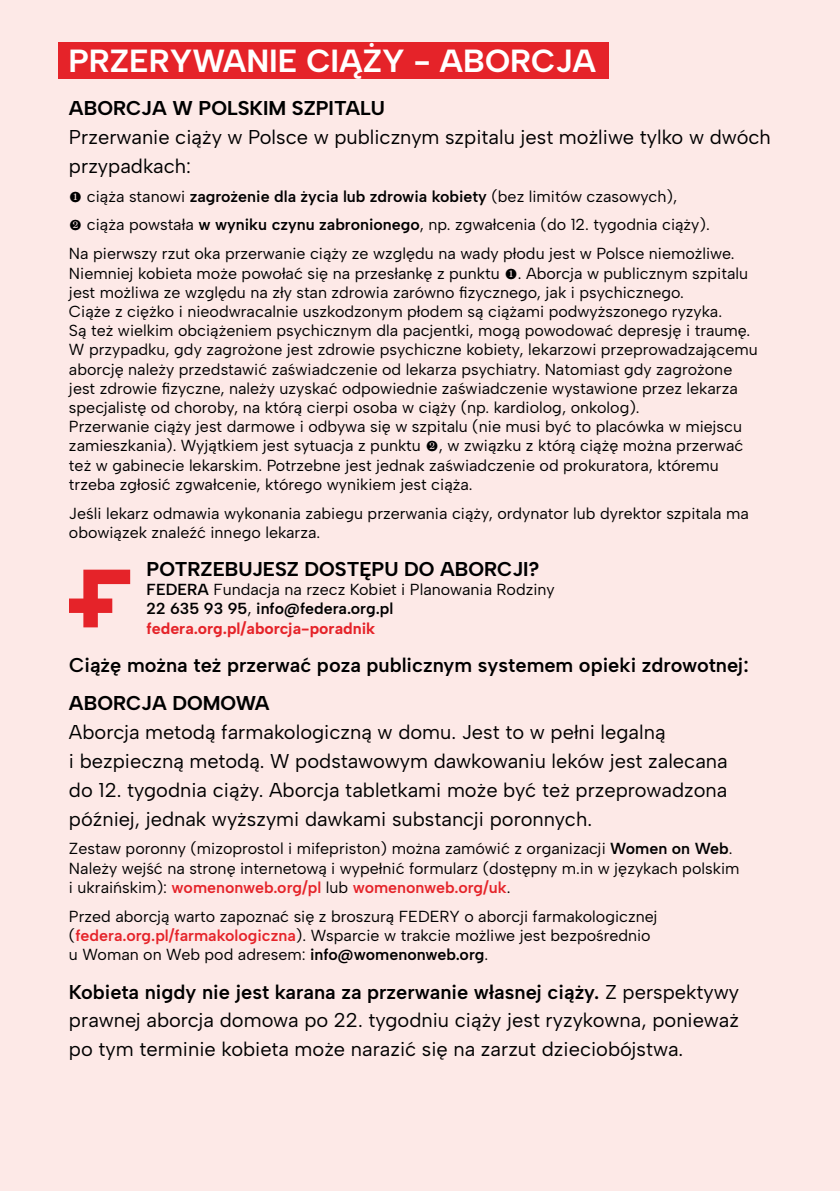
<style>
.page{position:relative;width:840px;height:1191px;background:#fff}
.page>*{position:absolute;margin:0;border:0;box-sizing:border-box;transform-origin:0 0}
.t1{font:700 32px "Albert Sans";color:#fff}
.t2{font:20px/28.8px "Albert Sans";color:#000}
.t3{font:700 20px "Albert Sans";color:#000}
.t4{font:600 20px "Albert Sans";color:#000}
.t5{font:16px/19.2px "Albert Sans";color:#000}
.s1{font-family:"Silva Text";font-weight:500}
.s2{font-weight:600}
.s3{font-weight:700;color:#e52329}
.s4{font-weight:600;color:#e52329}
</style>
<div class="page">
<div style="left:0;top:0;width:839px;height:1191px;background:#fde9e7"></div>
<div style="left:58px;top:42px;width:550px;height:36px;background:#e52329"></div>
<svg style="left:69px;top:569px;width:61px;height:58px"></svg>
<h1 class="t1" style="left:68px;top:41px;width:529px">PRZERYWANIE CIĄŻY - ABORCJA</h1>
<p class="t3" style="left:69px;top:96px;width:317px">ABORCJA W POLSKIM SZPITALU</p>
<p class="t2" style="left:69px;top:123px;width:703px">Przerwanie ciąży w Polsce w publicznym szpitalu jest możliwe tylko w dwóch przypadkach:</p>
<p class="t5" style="left:69px;top:182px;width:666px;line-height:28.8px"><span class="s1">❶</span> ciąża stanowi <span class="s2">zagrożenie dla życia lub zdrowia kobiety</span> (bez limitów czasowych),<br><span class="s1">❷</span> ciąża powstała <span class="s2">w wyniku czynu zabronionego</span>, np. zgwałcenia (do 12. tygodnia ciąży).<br>Na pierwszy rzut oka przerwanie ciąży ze względu na wady płodu jest w Polsce niemożliwe.</p>
<p class="t5" style="left:69px;top:263px;width:689px">Niemniej kobieta może powołać się na przesłankę z punktu <span class="s1">❶</span>. Aborcja w publicznym szpitalu jest możliwa ze względu na zły stan zdrowia zarówno fizycznego, jak i psychicznego.<br>Ciąże z ciężko i nieodwracalnie uszkodzonym płodem są ciążami podwyższonego ryzyka.<br>Są też wielkim obciążeniem psychicznym dla pacjentki, mogą powodować depresję i traumę.<br>W przypadku, gdy zagrożone jest zdrowie psychiczne kobiety, lekarzowi przeprowadzającemu aborcję należy przedstawić zaświadczenie od lekarza psychiatry. Natomiast gdy zagrożone jest zdrowie fizyczne, należy uzyskać odpowiednie zaświadczenie wystawione przez lekarza specjalistę od choroby, na którą cierpi osoba w ciąży (np. kardiolog, onkolog).<br>Przerwanie ciąży jest darmowe i odbywa się w szpitalu (nie musi być to placówka w miejscu zamieszkania). Wyjątkiem jest sytuacja z punktu <span class="s1">❷</span>, w związku z którą ciążę można przerwać też w gabinecie lekarskim. Potrzebne jest jednak zaświadczenie od prokuratora, któremu trzeba zgłosić zgwałcenie, którego wynikiem jest ciąża.</p>
<p class="t5" style="left:69px;top:503px;width:681px">Jeśli lekarz odmawia wykonania zabiegu przerwania ciąży, ordynator lub dyrektor szpitala ma obowiązek znaleźć innego lekarza.</p>
<p class="t3" style="left:146px;top:557px;width:394px">POTRZEBUJESZ DOSTĘPU DO ABORCJI?</p>
<p class="t5" style="left:146px;top:580px;width:409px"><span class="s2">FEDERA</span> Fundacja na rzecz Kobiet i Planowania Rodziny<br><span class="s2">22 635 93 95</span>, <span class="s2">info@federa.org.pl </span><span class="s3">federa.org.pl/aborcja-poradnik</span></p>
<p class="t4" style="left:69px;top:653px;width:680px">Ciążę można też przerwać poza publicznym systemem opieki zdrowotnej:</p>
<p class="t3" style="left:69px;top:691px;width:202px">ABORCJA DOMOWA</p>
<p class="t2" style="left:69px;top:718px;width:660px">Aborcja metodą farmakologiczną w domu. Jest to w pełni legalną<br>i bezpieczną metodą. W podstawowym dawkowaniu leków jest zalecana do 12. tygodnia ciąży. Aborcja tabletkami może być też przeprowadzona później, jednak wyższymi dawkami substancji poronnych.</p>
<p class="t5" style="left:69px;top:839px;width:671px">Zestaw poronny (mizoprostol i mifepriston) można zamówić z organizacji <span class="s2">Women on Web</span>.<br>Należy wejść na stronę internetową i wypełnić formularz (dostępny m.in w językach polskim i ukraińskim): <span class="s4">womenonweb.org/pl</span> lub <span class="s4">womenonweb.org/uk</span>.</p>
<p class="t5" style="left:69px;top:906px;width:589px">Przed aborcją warto zapoznać się z broszurą FEDERY o aborcji farmakologicznej (<span class="s4">federa.org.pl/farmakologiczna</span>). Wsparcie w trakcie możliwe jest bezpośrednio u Woman on Web pod adresem: <span class="s2">info@womenonweb.org</span>.</p>
<p class="t2" style="left:69px;top:977px;width:671px;text-align:justify"><span class="s2">Kobieta nigdy nie jest karana za przerwanie własnej ciąży.</span> Z perspektywy prawnej aborcja domowa po 22. tygodniu ciąży jest ryzykowna, ponieważ po tym terminie kobieta może narazić się na zarzut dzieciobójstwa.</p>
</div>
